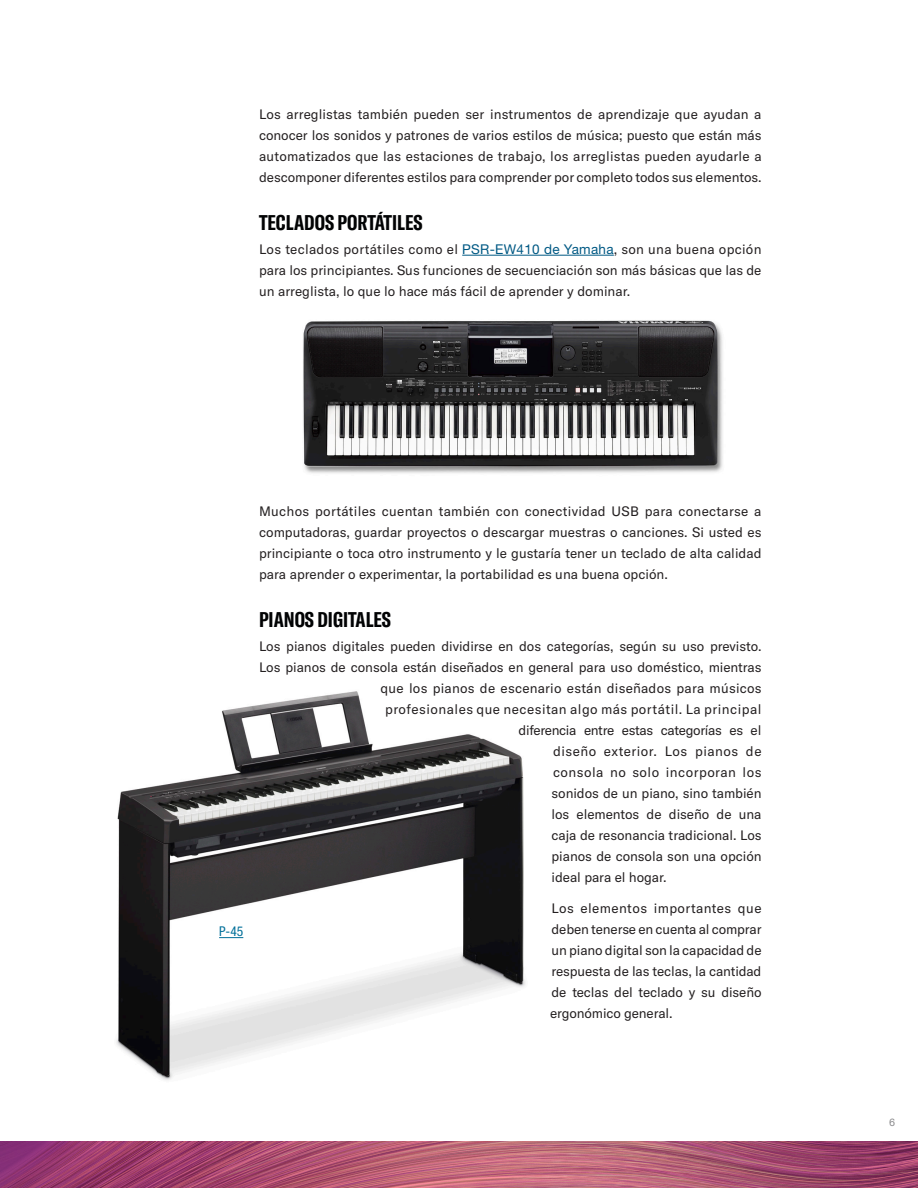
<style>
.page{position:relative;width:918px;height:1188px;background:#fff}
.page>*{position:absolute;margin:0;border:0;box-sizing:border-box;transform-origin:0 0}
.t1{font:700 extra-condensed 21px "GT America Y";color:#020304}
.t2{font:13.5px/21px "GT America Y";letter-spacing:-.005em;color:#231f20;text-align:justify}
.t3{font:13.5px "GT America Y";letter-spacing:.035em;color:#231f20}
.t4{font:13.5px "GT America Y";letter-spacing:.015em;color:#231f20}
.t5{font:13.5px "GT America Y";letter-spacing:-.025em;color:#231f20}
.t6{font:condensed 13.5px "Helvetica Neue LT Pro";color:#006f99}
.t7{font:10.5px "GT America Y";color:#89898b}
.s1{font-family:"Helvetica Neue LT Pro";color:#005984}
</style>
<div class="page">
<img style="left:0;top:1142px;width:918px;height:46px">
<img style="left:116px;top:691px;width:410px;height:389px">
<hr style="left:462px;top:255px;width:152px;height:1px;background:#005984">
<img style="left:303px;top:320px;width:420px;height:153px">
<svg style="left:219px;top:937px;width:24px;height:1px"></svg>
<p class="t2" style="left:259px;top:103px;width:504px">Los arreglistas también pueden ser instrumentos de aprendizaje que ayudan a conocer los sonidos y patrones de varios estilos de música; puesto que están más automatizados que las estaciones de trabajo, los arreglistas pueden ayudarle a descomponer diferentes estilos para comprender por completo todos sus elementos.</p>
<h1 class="t1" style="left:259px;top:210px;width:165px">TECLADOS PORTÁTILES</h1>
<p class="t2" style="left:259px;top:239px;width:504px">Los teclados portátiles como el <span class="s1">PSR-EW410 de Yamaha</span>, son una buena opción para los principiantes. Sus funciones de secuenciación son más básicas que las de un arreglista, lo que lo hace más fácil de aprender y dominar.</p>
<p class="t6" style="left:219px;top:924px;width:26px">P-45</p>
<p class="t2" style="left:259px;top:501px;width:504px">Muchos portátiles cuentan también con conectividad USB para conectarse a computadoras, guardar proyectos o descargar muestras o canciones. Si usted es principiante o toca otro instrumento y le gustaría tener un teclado de alta calidad para aprender o experimentar, la portabilidad es una buena opción.</p>
<h1 class="t1" style="left:259px;top:607px;width:133px">PIANOS DIGITALES</h1>
<p class="t2" style="left:259px;top:636px;width:504px">Los pianos digitales pueden dividirse en dos categorías, según su uso previsto.</p>
<p class="t2" style="left:259px;top:657px;width:504px">Los pianos de consola están diseñados en general para uso doméstico, mientras</p>
<p class="t4" style="left:381px;top:680px;width:383px">que los pianos de escenario están diseñados para músicos</p>
<p class="t3" style="left:385px;top:701px;width:378px">profesionales que necesitan algo más portátil. La principal</p>
<p class="t5" style="left:519px;top:722px;width:244px">diferencia entre estas categorías es el</p>
<p class="t3" style="left:553px;top:743px;width:210px">diseño exterior. Los pianos de</p>
<p class="t3" style="left:553px;top:764px;width:210px">consola no solo incorporan los</p>
<p class="t2" style="left:552px;top:783px;width:211px">sonidos de un piano, sino también</p>
<p class="t2" style="left:552px;top:804px;width:212px">los elementos de diseño de una</p>
<p class="t2" style="left:552px;top:825px;width:212px">caja de resonancia tradicional. Los</p>
<p class="t2" style="left:552px;top:846px;width:212px">pianos de consola son una opción</p>
<p class="t2" style="left:552px;top:867px;width:117px">ideal para el hogar.</p>
<p class="t2" style="left:550px;top:898px;width:213px">Los elementos importantes que deben tenerse en cuenta al comprar un piano digital son la capacidad de respuesta de las teclas, la cantidad de teclas del teclado y su diseño ergonómico general.</p>
<p class="t7" style="left:889px;top:1116px;width:7px">6</p>
</div>
